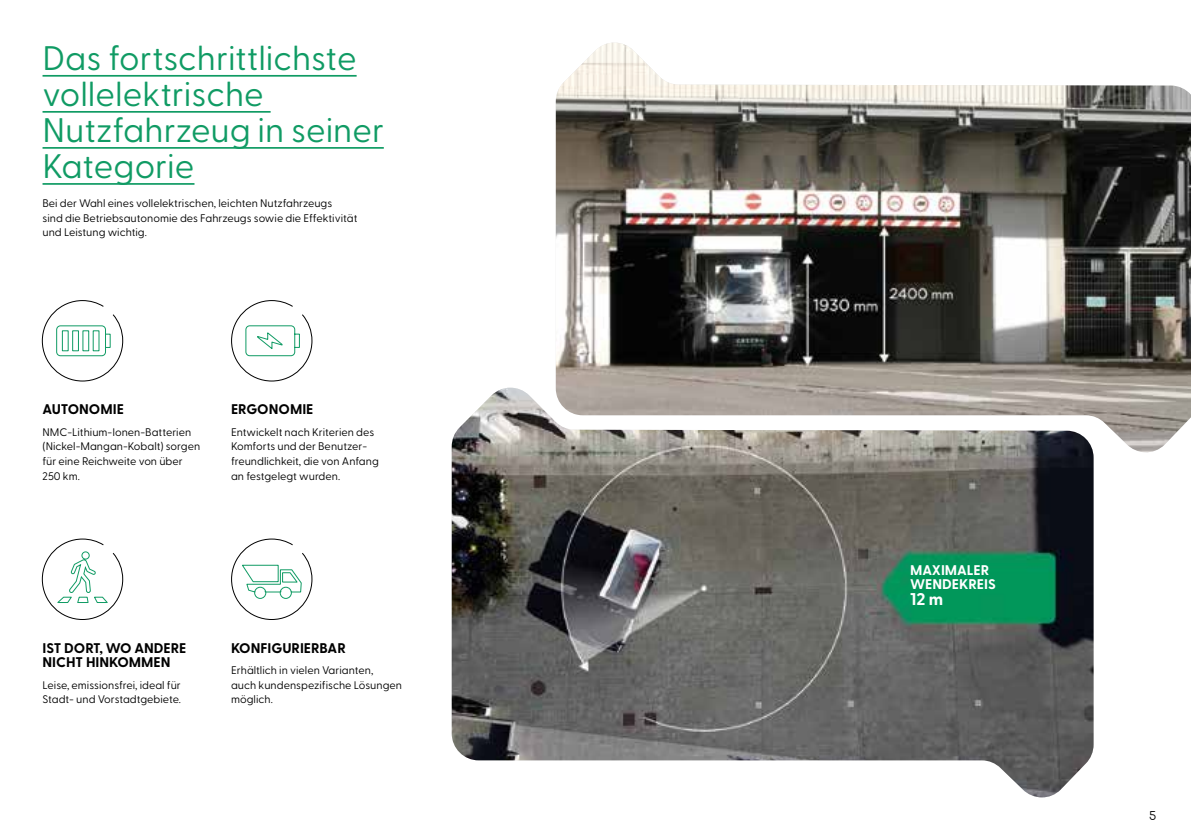
<style>
.page{position:relative;width:1191px;height:840px;background:#fff}
.page>*{position:absolute;margin:0;border:0;box-sizing:border-box;transform-origin:0 0}
.t1{font:34px/36px "Greycliff CF";color:#109b64}
.t2{font:700 17px "Greycliff CF";color:#fff}
.t3{font:700 14px/14.6px "Greycliff CF";color:#000}
.t4{font:700 14px/14px "Greycliff CF";color:#fff}
.t5{font:11.4px "Comfortaa";color:#000}
.t6{font:11px/14.4px "Greycliff CF";color:#000}
</style>
<div class="page">
<img style="left:556px;top:43px;width:635px;height:410px">
<img style="left:452px;top:387px;width:641px;height:410px">
<svg style="left:42px;top:300px;width:81px;height:81px"></svg>
<div style="left:62px;top:330px;width:7px;height:21px;border:1px solid #109b64"></div>
<div style="left:72px;top:330px;width:7px;height:21px;border:1px solid #109b64"></div>
<div style="left:83px;top:330px;width:6px;height:21px;border:1px solid #109b64"></div>
<svg style="left:231px;top:300px;width:82px;height:81px"></svg>
<svg style="left:42px;top:538px;width:81px;height:82px"></svg>
<svg style="left:231px;top:538px;width:82px;height:82px"></svg>
<hr style="left:43px;top:75px;width:314px;height:2px;background:#109b64">
<hr style="left:43px;top:111px;width:228px;height:2px;background:#109b64">
<hr style="left:43px;top:147px;width:341px;height:2px;background:#109b64">
<hr style="left:43px;top:183px;width:151px;height:2px;background:#109b64">
<h1 class="t1" style="left:43px;top:37px;width:343px">Das fortschrittlichste vollelektrische<br>Nutzfahrzeug in seiner<br>Kategorie</h1>
<p class="t6" style="left:43px;top:195px;width:316px">Bei der Wahl eines vollelektrischen, leichten Nutzfahrzeugs<br>sind die Betriebsautonomie des Fahrzeugs sowie die Effektivität und Leistung wichtig.</p>
<p class="t3" style="left:43px;top:401px;width:83px">AUTONOMIE</p>
<p class="t6" style="left:43px;top:424px;width:159px">NMC-Lithium-Ionen-Batterien (Nickel-Mangan-Kobalt) sorgen für eine Reichweite von über<br>250 km.</p>
<p class="t3" style="left:231px;top:401px;width:84px">ERGONOMIE</p>
<p class="t6" style="left:231px;top:424px;width:149px">Entwickelt nach Kriterien des<br>Komforts und der Benutzer&shy;freundlichkeit, die von Anfang an festgelegt wurden.</p>
<p class="t3" style="left:43px;top:639px;width:145px">IST DORT, WO ANDERE<br>NICHT HINKOMMEN</p>
<p class="t6" style="left:43px;top:676px;width:140px">Leise, emissionsfrei, ideal für<br>Stadt- und Vorstadtgebiete.</p>
<p class="t3" style="left:231px;top:639px;width:116px">KONFIGURIERBAR</p>
<p class="t6" style="left:231px;top:662px;width:172px">Erhältlich in vielen Varianten,<br>auch kundenspezifische Lösungen möglich.</p>
<p class="t4" style="left:910px;top:561px;width:87px">MAXIMALER<br>WENDEKREIS</p>
<h2 class="t2" style="left:910px;top:585px;width:34px">12 m</h2>
<p class="t5" style="left:1149px;top:804px;width:9px">5</p>
</div>
